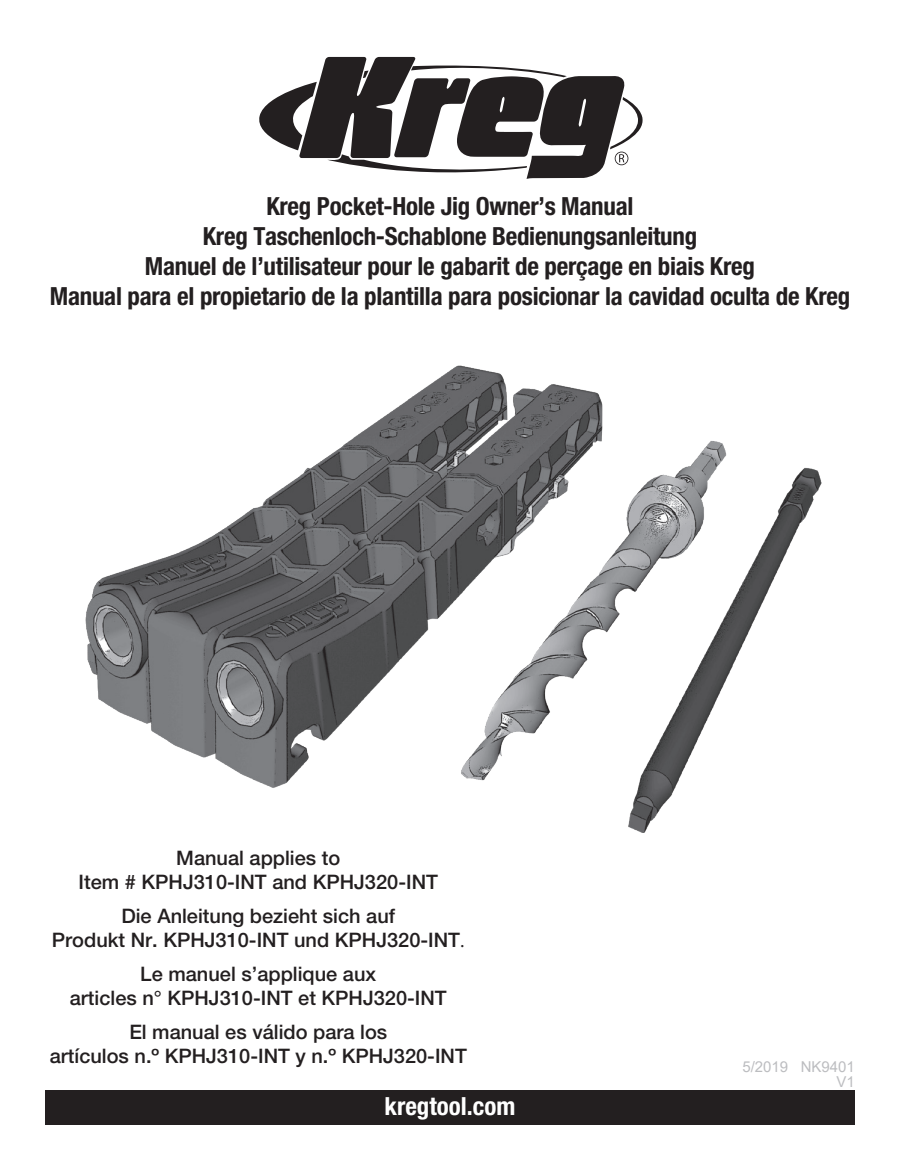
<style>
.page{position:relative;width:900px;height:1170px;background:#fff}
.page>*{position:absolute;margin:0;border:0;box-sizing:border-box;transform-origin:0 0}
.t1{font:700 condensed 25px "Helvetica Neue";letter-spacing:-.01em;color:#231f20}
.t2{font:700 condensed 25px "Helvetica Neue";color:#fff}
.t3{font:500 20px/24px "Helvetica Neue";color:#231f20;text-align:center}
.t4{font:15px "Arial";color:#bcbdc0}
.s1{font-family:"Minion Pro";font-weight:400}
</style>
<div class="page">
<svg style="left:259px;top:57px;width:384px;height:122px"></svg>
<div style="left:45px;top:1091px;width:810px;height:34px;background:#231f20"></div>
<img style="left:85px;top:365px;width:737px;height:468px">
<p class="t1" style="left:266px;top:191px;width:369px">Kreg Pocket-Hole Jig Owner’s Manual</p>
<p class="t1" style="left:203px;top:221px;width:496px">Kreg Taschenloch-Schablone Bedienungsanleitung</p>
<p class="t1" style="left:145px;top:251px;width:612px">Manuel de l’utilisateur pour le gabarit de perçage en biais Kreg</p>
<p class="t1" style="left:50px;top:281px;width:802px">Manual para el propietario de la plantilla para posicionar la cavidad oculta de Kreg</p>
<p class="t3" style="left:79px;top:846px;width:361px">Manual applies to<br>Item # KPHJ310-INT and KPHJ320-INT</p>
<p class="t3" style="left:52px;top:904px;width:414px">Die Anleitung bezieht sich auf<br>Produkt Nr. KPHJ310-INT und KPHJ320-INT<span class="s1">.</span></p>
<p class="t3" style="left:70px;top:962px;width:379px">Le manuel s’applique aux<br>articles n° KPHJ310-INT et KPHJ320-INT</p>
<p class="t3" style="left:50px;top:1020px;width:419px">El manual es válido para los<br>artículos n.º KPHJ310-INT y n.º KPHJ320-INT</p>
<p class="t2" style="left:385px;top:1091px;width:132px">kregtool.com</p>
<p class="t4" style="left:742px;top:1057px;width:114px">5/2019 NK9401</p>
<p class="t4" style="left:837px;top:1072px;width:20px">V1</p>
</div>
